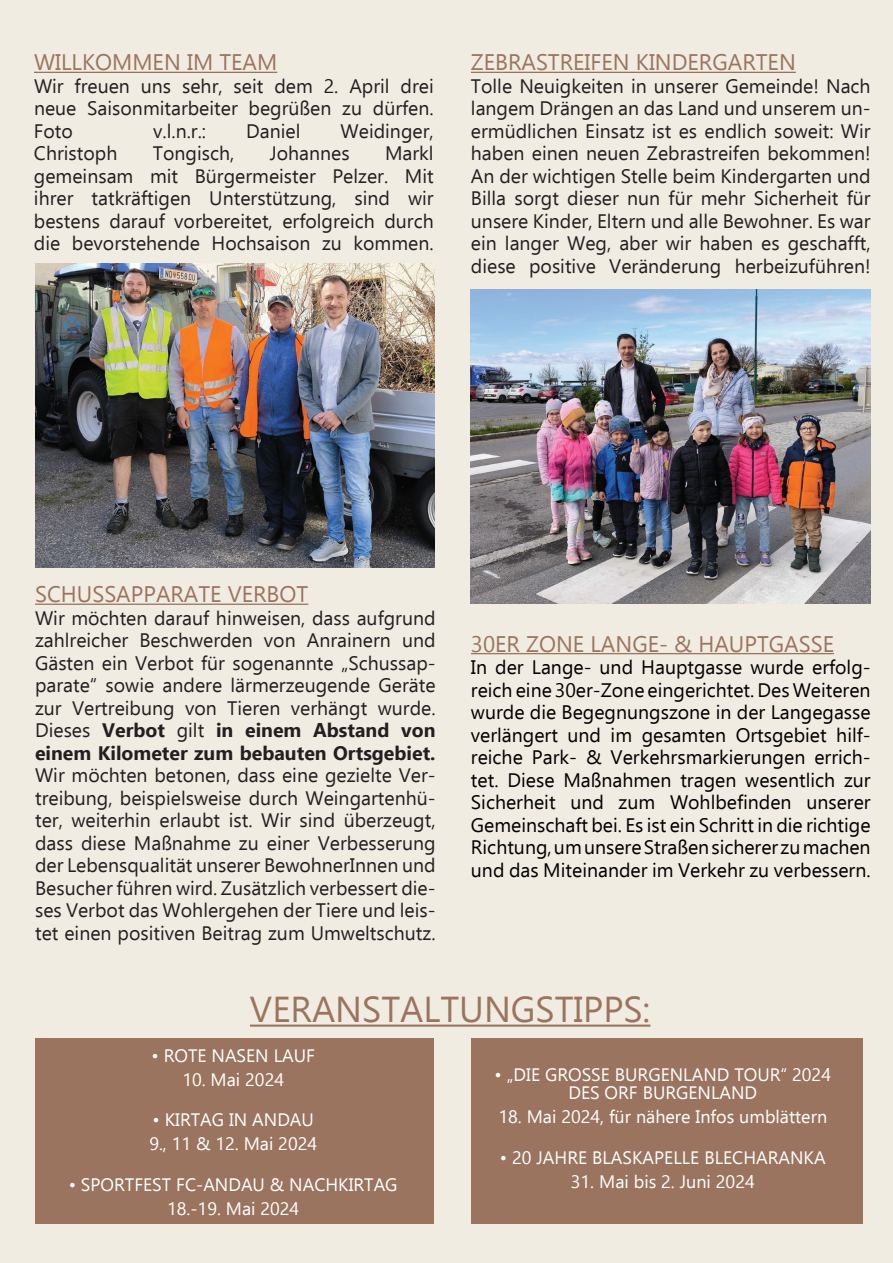
<style>
.page{position:relative;width:893px;height:1263px;background:#f1ece2}
.page>*{position:absolute;margin:0;border:0;box-sizing:border-box;transform-origin:0 0}
.t1{font:36px "Ebrima";color:#9a745f}
.t2{font:22.5px "Ebrima";color:#9a745f}
.t3{font:19.5px/22.5px "Ebrima";color:#231f20;text-align:justify}
.t4{font:19.5px/22.5px "Ebrima";color:#000;text-align:justify}
.t5{font:18px/24px "Ebrima";color:#fff}
.s1{font-weight:700}
</style>
<div class="page">
<hr style="left:35px;top:604px;width:273px;height:1px;background:#9a745f">
<hr style="left:34px;top:72px;width:243px;height:1px;background:#9a745f">
<div style="left:35px;top:1038px;width:399px;height:186px;background:#9a745f"></div>
<img style="left:35px;top:264px;width:400px;height:304px">
<hr style="left:471px;top:72px;width:325px;height:1px;background:#9a745f">
<img style="left:471px;top:289px;width:400px;height:315px">
<hr style="left:471px;top:653px;width:363px;height:1px;background:#9a745f">
<hr style="left:250px;top:1024px;width:400px;height:3px;background:#9a745f">
<div style="left:471px;top:1038px;width:391px;height:186px;background:#9a745f"></div>
<p class="t2" style="left:34px;top:46px;width:241px">Willkomm en im Team</p>
<p class="t3" style="left:34px;top:74px;width:401px">Wir freuen uns sehr, seit dem 2. April drei neue Saisonmitarbeiter begrüßen zu dürfen.<br>Foto</p>
<p class="t3" style="left:153px;top:119px;width:55px">v.l.n.r.:</p>
<p class="t3" style="left:246px;top:119px;width:56px">Daniel</p>
<p class="t3" style="left:341px;top:119px;width:95px">Weidinger,</p>
<p class="t3" style="left:34px;top:142px;width:85px">Christoph</p>
<p class="t3" style="left:153px;top:142px;width:83px">Tongisch,</p>
<p class="t3" style="left:270px;top:142px;width:81px">Johannes</p>
<p class="t3" style="left:34px;top:142px;width:401px;text-indent:351px">Markl gemeinsam mit Bürgermeister Pelzer. Mit ihrer tatkräftigen Unterstützung, sind wir bestens darauf vorbereitet, erfolgreich durch die bevorstehende Hochsaison zu kommen.</p>
<p class="t2" style="left:471px;top:46px;width:326px">Zebrastreifen Kindergarten</p>
<p class="t3" style="left:471px;top:74px;width:401px">Tolle Neuigkeiten in unserer Gemeinde! Nach langem Drängen an das Land und unserem un&shy;ermüdlichen Einsatz ist es endlich soweit: Wir haben einen neuen Zebrastreifen bekommen!<br>An der wichtigen Stelle beim Kindergarten und Billa sorgt dieser nun für mehr Sicherheit für unsere Kinder, Eltern und alle Bewohner. Es war ein langer Weg, aber wir haben es geschafft, diese positive Veränderung herbeizuführen!</p>
<p class="t2" style="left:35px;top:578px;width:136px">SCH USSAPPARA</p>
<p class="t2" style="left:198px;top:578px;width:107px">TE Verbot</p>
<p class="t3" style="left:35px;top:606px;width:402px">Wir möchten darauf hinweisen, dass aufgrund zahlreicher Beschwerden von Anrainern und Gästen ein Verbot für sogenannte „Schussap&shy;parate“ sowie andere lärmerzeugende Geräte zur Vertreibung von Tieren verhängt wurde.<br>Dieses <span class="s1">Verbot</span> gilt <span class="s1">in einem Abstand von einem Kilometer zum bebauten Ortsgebiet.</span></p>
<p class="t3" style="left:35px;top:763px;width:402px">Wir möchten betonen, dass eine gezielte Ver&shy;treibung, beispielsweise durch Weingartenhü&shy;ter, weiterhin erlaubt ist. Wir sind überzeugt, dass diese Maßnahme zu einer Verbesserung der Lebensqualität unserer BewohnerInnen und Besucher führen wird. Zusätzlich verbessert die&shy;ses Verbot das Wohlergehen der Tiere und leis&shy;tet einen positiven Beitrag zum Umweltschutz.</p>
<p class="t2" style="left:471px;top:627px;width:365px">30er zone Lange- &amp; Hauptgasse</p>
<p class="t4" style="left:471px;top:655px;width:401px">In der Lange- und Hauptgasse wurde erfolg&shy;reich eine 30er-Zone eingerichtet. Des Weiteren wurde die Begegnungszone in der Langegasse verlängert und im gesamten Ortsgebiet hilf&shy;reiche Park- &amp; Verkehrsmarkierungen errich&shy;tet. Diese Maßnahmen tragen wesentlich zur Sicherheit und zum Wohlbefinden unserer Gemeinschaft bei. Es ist ein Schritt in die richtige Richtung, um unsere Straßen sicherer zu machen und das Miteinander im Verkehr zu verbessern.</p>
<h1 class="t1" style="left:250px;top:983px;width:402px">Veranstaltu ngsTippS:</h1>
<p class="t5" style="left:152px;top:1043px;width:165px">• ROTE NASEN LAUF</p>
<p class="t5" style="left:182px;top:1067px;width:103px">10. Mai 2024</p>
<p class="t5" style="left:149px;top:1107px;width:169px">• Kirtag in andau<br>9., 11 &amp; 12. Mai 2024</p>
<p class="t5" style="left:69px;top:1172px;width:43px">• Sportfest</p>
<p class="t5" style="left:176px;top:1172px;width:52px">FC-Andau</p>
<p class="t5" style="left:568px;top:1065px;width:264px;line-height:18px;text-indent:-74px">• „Die groSSe Bu rgenland Tou r“ 2024 des ORF</p>
<p class="t5" style="left:643px;top:1080px;width:116px">Bu rgenland</p>
<p class="t5" style="left:498px;top:1104px;width:330px">18. Mai 2024, für nähere Infos umblättern</p>
<p class="t5" style="left:500px;top:1144px;width:114px">• 20 Jahre Blaska</p>
<p class="t5" style="left:654px;top:1144px;width:20px">pelle</p>
<p class="t5" style="left:704px;top:1144px;width:123px">BLECHARANKA</p>
<p class="t5" style="left:571px;top:1168px;width:185px">31. Mai bis 2. Juni 2024</p>
<p class="t5" style="left:167px;top:1172px;width:232px;text-indent:103px">&amp; Nac hkirtag<br>18.-19. Mai 2024</p>
</div>
